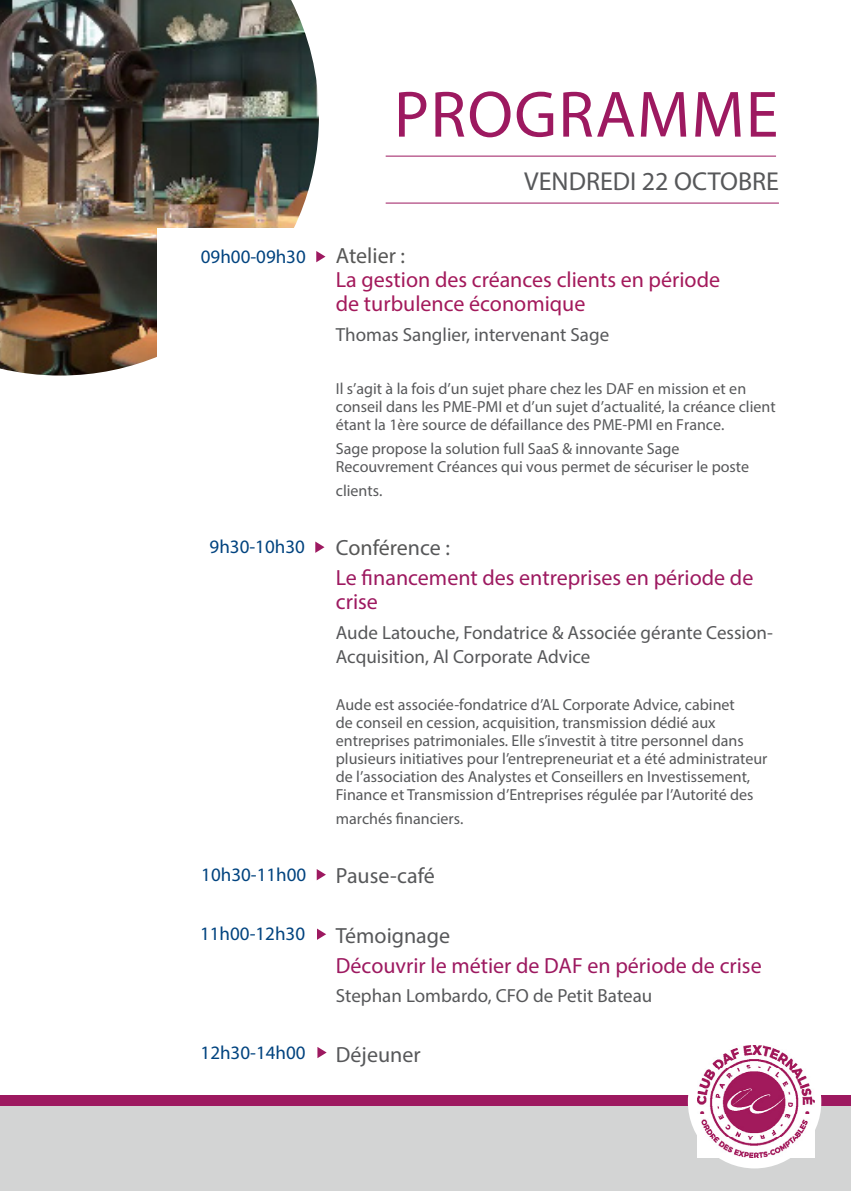
<style>
.page{position:relative;width:851px;height:1191px;background:#fff}
.page>*{position:absolute;margin:0;border:0;box-sizing:border-box;transform-origin:0 0}
.t1{font:66px "Myriad Pro";letter-spacing:.02em;color:#9d1960}
.t2{font:26px "Myriad Pro";color:#57585a}
.t3{font:22px/24px "Myriad Pro";color:#9d1960}
.t4{font:22px "Myriad Pro";color:#a3195b}
.t5{font:22px "Myriad Pro";color:#57585a}
.t6{font:22px "Myriad Pro";color:#575756}
.t7{font:19px/24px "Myriad Pro";color:#57585a}
.t8{font:19px "Myriad Pro";color:#00437f}
.t9{font:16px/18px "Myriad Pro";color:#57585a}
.s1{color:#57585a}
</style>
<div class="page">
<img style="left:0;top:0;width:319px;height:375px">
<div style="left:157px;top:228px;width:289px;height:229px;background:#fff"></div>
<hr style="left:385px;top:156px;width:390px;height:1px;background:#9d1960">
<div style="left:0;top:1095px;width:850px;height:65px;background:#9d1960"></div>
<div style="left:0;top:1106px;width:850px;height:85px;background:#d3d4d4"></div>
<div style="left:687px;top:1035px;width:134px;height:133px;background:#fff;border-radius:50%"></div>
<img style="left:697px;top:1045px;width:117px;height:112px">
<hr style="left:385px;top:203px;width:393px;height:1px;background:#9d1960">
<svg style="left:316px;top:251px;width:9px;height:11px"></svg>
<svg style="left:315px;top:541px;width:9px;height:12px"></svg>
<svg style="left:317px;top:869px;width:9px;height:11px"></svg>
<svg style="left:317px;top:928px;width:9px;height:12px"></svg>
<svg style="left:317px;top:1047px;width:9px;height:11px"></svg>
<p class="t1" style="left:394px;top:74px;width:386px">PROGRAMME</p>
<p class="t2" style="left:524px;top:165px;width:256px">VENDREDI 22 OCTOBRE</p>
<p class="t8" style="left:201px;top:245px;width:106px">09h00-09h30</p>
<p class="t6" style="left:336px;top:242px;width:71px">Atelier :</p>
<p class="t4" style="left:336px;top:266px;width:386px">La gestion des créances clients en période</p>
<p class="t4" style="left:336px;top:290px;width:251px">de turbulence économique</p>
<p class="t7" style="left:336px;top:322px;width:275px">Thomas Sanglier, intervenant Sage</p>
<p class="t9" style="left:336px;top:380px;width:441px">Il s’agit à la fois d’un sujet phare chez les DAF en mission et en conseil dans les PME-PMI et d’un sujet d’actualité, la créance client étant la 1ère source de défaillance des PME-PMI en France.</p>
<p class="t9" style="left:336px;top:439px;width:415px">Sage propose la solution full SaaS &amp; innovante Sage<br>Recouvrement Créances qui vous permet de sécuriser le poste</p>
<p class="t9" style="left:336px;top:481px;width:48px">clients.</p>
<p class="t8" style="left:209px;top:535px;width:97px">9h30-10h30</p>
<p class="t6" style="left:336px;top:534px;width:116px"><span class="s1">C</span>onfére<span class="s1">nce :</span></p>
<p class="t3" style="left:336px;top:565px;width:419px">Le financement des entreprises en période de crise</p>
<p class="t7" style="left:336px;top:620px;width:438px">Aude Latouche, Fondatrice &amp; Associée gérante Cession-<br>Acquisition, Al Corporate Advice</p>
<p class="t9" style="left:336px;top:695px;width:433px">Aude est associée-fondatrice d’AL Corporate Advice, cabinet<br>de conseil en cession, acquisition, transmission dédié aux entreprises patrimoniales. Elle s’investit à titre personnel dans plusieurs initiatives pour l’entrepreneuriat et a été administrateur de l’association des Analystes et Conseillers en Investissement, Finance et Transmission d’Entreprises régulée par l’Autorité des</p>
<p class="t9" style="left:336px;top:809px;width:129px">marchés financiers.</p>
<p class="t8" style="left:201px;top:862px;width:106px">10h30-11h00</p>
<p class="t5" style="left:336px;top:862px;width:100px">Pause-café</p>
<p class="t8" style="left:200px;top:922px;width:106px">11h00-12h30</p>
<p class="t5" style="left:336px;top:922px;width:116px">Témoignage</p>
<p class="t3" style="left:336px;top:952px;width:427px">Découvrir le métier de DAF en période de crise</p>
<p class="t7" style="left:336px;top:983px;width:318px">Stephan Lombardo, CFO de Petit Bateau</p>
<p class="t8" style="left:200px;top:1040px;width:106px">12h30-14h00</p>
<p class="t5" style="left:336px;top:1040px;width:86px">Déjeuner</p>
</div>
